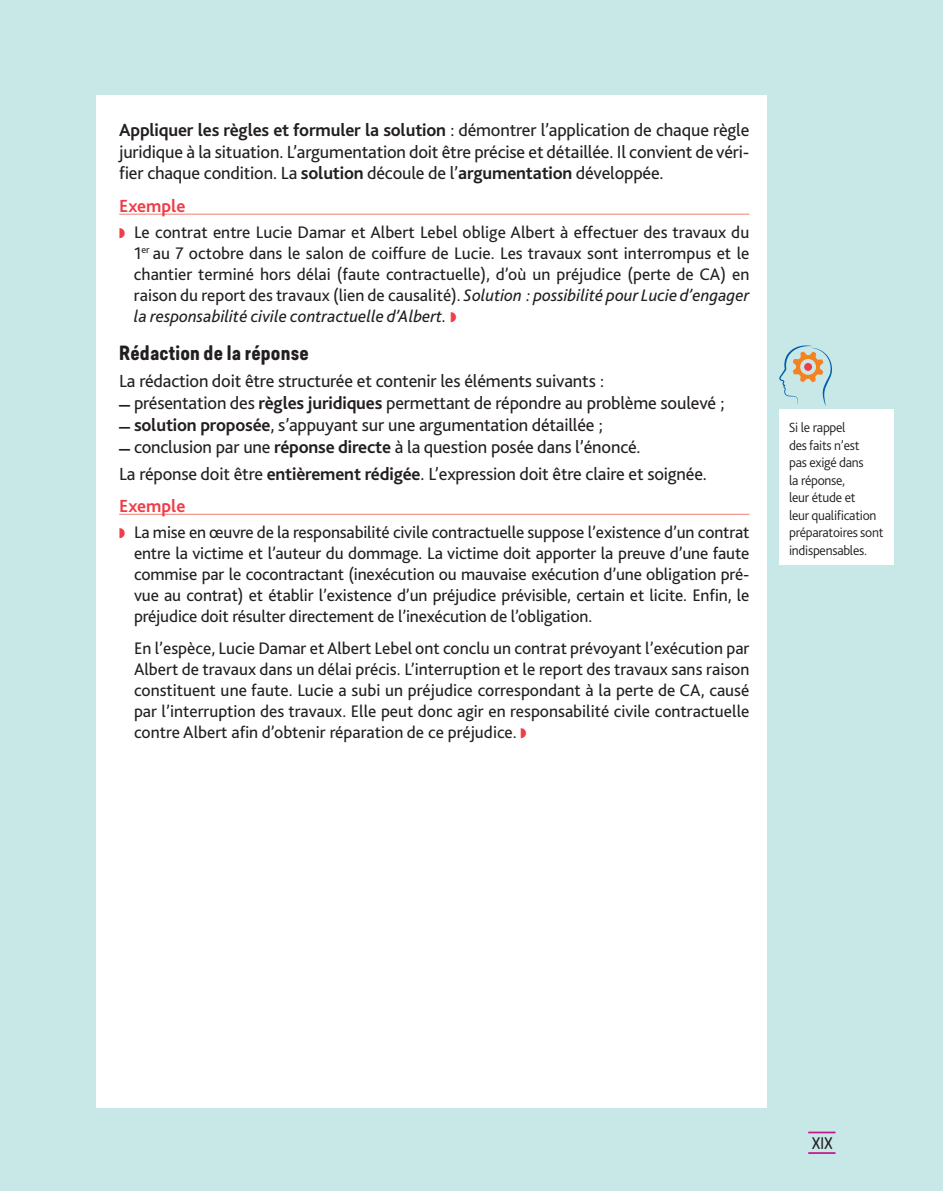
<style>
.page{position:relative;width:943px;height:1191px;background:#c8e8e8}
.page>*{position:absolute;margin:0;border:0;box-sizing:border-box;transform-origin:0 0}
.t1{font:700 19.25px "Predige Rounded";letter-spacing:.01em;color:#231f20}
.t2{font:18.38px/21.9px "Bliss 2";letter-spacing:-.01em;color:#231f20;text-align:justify}
.t3{font:700 18.38px "Bliss 2";color:#ee3d49}
.t4{font:17.5px/21px "Bliss 2";color:#231f20;text-align:justify}
.t5{font:15.75px "Predige Rounded";color:#231f20}
.t6{font:300 14px/17.5px "Bliss 2";letter-spacing:-.02em;color:#231f20}
.s1{font-weight:700}
.s2{color:#ee3d49}
.s3{font-style:italic}
.s4{font-size:24.5px}
</style>
<div class="page">
<div style="left:97px;top:95px;width:669px;height:1012px;background:#fff"></div>
<svg style="left:808px;top:1152px;width:27px;height:1px"></svg>
<hr style="left:808px;top:1131px;width:27px;height:2px;background:#c2188d">
<hr style="left:119px;top:214px;width:630px;height:1px;background:#f37e71">
<hr style="left:119px;top:514px;width:630px;height:1px;background:#f37e71">
<div style="left:779px;top:409px;width:114px;height:155px;background:#fff"></div>
<svg style="left:779px;top:345px;width:53px;height:61px"></svg>
<div style="left:804px;top:363px;width:8px;height:8px;background:#ee3d49;border-radius:50%"></div>
<p class="t2" style="left:119px;top:118px;width:632px"><span class="s1">Appliquer les règles et formuler la solution</span> : démontrer l’application de chaque règle juridique à la situation. L’argumentation doit être précise et détaillée. Il convient de véri&shy;fier chaque condition. La <span class="s1">solution</span> découle de l’<span class="s1">argumentation</span> développée.</p>
<p class="t3" style="left:119px;top:195px;width:68px">Exemple</p>
<p class="t4" style="left:134px;top:221px;width:617px;text-indent:-15px"><span class="s2">◗</span> Le contrat entre Lucie Damar et Albert Lebel oblige Albert à effectuer des travaux du 1<sup>er</sup> au 7 octobre dans le salon de coiffure de Lucie. Les travaux sont interrompus et le chantier terminé hors délai (faute contractuelle), d’où un préjudice (perte de CA) en raison du report des travaux (lien de causalité). <span class="s3">Solution : possibilité pour Lucie d’engager la responsabilité civile contractuelle d’Albert.</span> <span class="s2">◗</span></p>
<p class="t1" style="left:119px;top:339px;width:191px">Rédaction de la réponse</p>
<p class="t2" style="left:119px;top:369px;width:486px">La rédaction doit être structurée et contenir les éléments suivants :</p>
<p class="t2" style="left:119px;top:391px;width:607px"><span class="s4">–</span> présentation des <span class="s1">règles juridiques</span> permettant de répondre au problème soulevé ;</p>
<p class="t2" style="left:119px;top:413px;width:485px"><span class="s4">–</span> <span class="s1">solution proposée</span>, s’appuyant sur une argumentation détaillée ;</p>
<p class="t2" style="left:119px;top:433px;width:589px;line-height:26.8px"><span class="s4">–</span> conclusion par une <span class="s1">réponse directe</span> à la question posée dans l’énoncé.<br>La réponse doit être <span class="s1">entièrement rédigée</span>. L’expression doit être claire et soignée.</p>
<p class="t3" style="left:119px;top:495px;width:68px">Exemple</p>
<p class="t4" style="left:134px;top:521px;width:617px;text-indent:-15px"><span class="s2">◗</span> La mise en œuvre de la responsabilité civile contractuelle suppose l’existence d’un contrat entre la victime et l’auteur du dommage. La victime doit apporter la preuve d’une faute commise par le cocontractant (inexécution ou mauvaise exécution d’une obligation pré&shy;vue au contrat) et établir l’existence d’un préjudice prévisible, certain et licite. Enfin, le préjudice doit résulter directement de l’inexécution de l’obligation.</p>
<p class="t4" style="left:134px;top:637px;width:617px">En l’espèce, Lucie Damar et Albert Lebel ont conclu un contrat prévoyant l’exécution par Albert de travaux dans un délai précis. L’interruption et le report des travaux sans raison constituent une faute. Lucie a subi un préjudice correspondant à la perte de CA, causé par l’interruption des travaux. Elle peut donc agir en responsabilité civile contractuelle contre Albert afin d’obtenir réparation de ce préjudice. <span class="s2">◗</span></p>
<p class="t6" style="left:788px;top:418px;width:96px">Si le rappel<br>des faits n’est<br>pas exigé dans<br>la réponse,<br>leur étude et<br>leur qualification préparatoires sont indispensables.</p>
<p class="t5" style="left:811px;top:1132px;width:23px">XIX</p>
</div>
